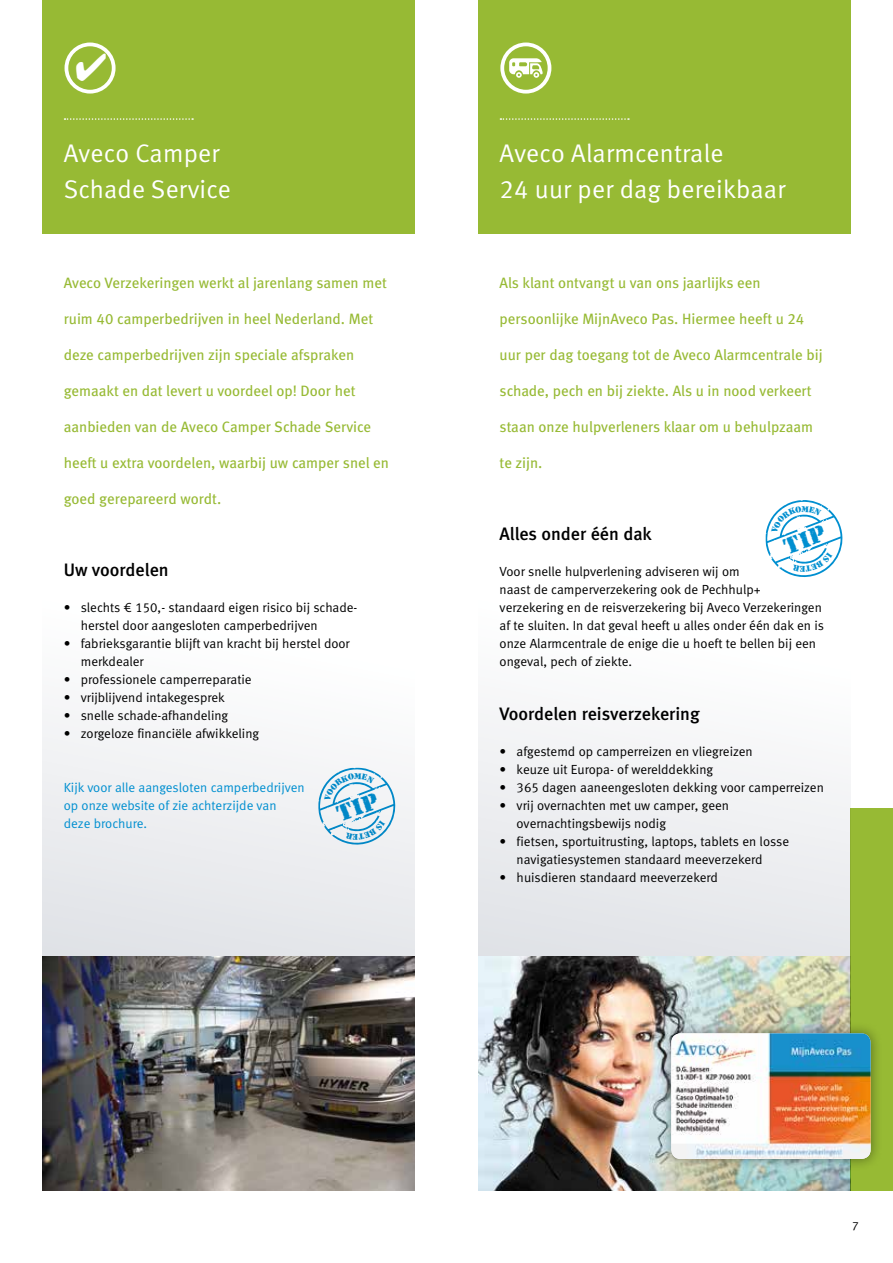
<style>
.page{position:relative;width:893px;height:1263px;background:#fff}
.page>*{position:absolute;margin:0;border:0;box-sizing:border-box;transform-origin:0 0}
.t1{font:25.5px/36px "Meta Normal LF";letter-spacing:.01em;color:#fff}
.t2{font:18px "Meta Medium LF";color:#000}
.t3{font:15px "Meta Book LF";color:#97ba34}
.t4{font:13.2px/18px "Meta Normal LF";color:#000}
.t5{font:13.2px/18px "Meta Normal LF";color:#008fd0}
.t6{font:12px "Meta Normal LF";color:#000}
</style>
<div class="page">
<svg style="left:43px;top:713px;width:372px;height:244px"></svg>
<svg style="left:478px;top:712px;width:372px;height:245px"></svg>
<img style="left:478px;top:957px;width:372px;height:234px">
<div style="left:478px;top:0;width:372px;height:234px;background:#97ba34"></div>
<div style="left:43px;top:0;width:372px;height:234px;background:#97ba34"></div>
<div style="left:850px;top:808px;width:43px;height:383px;background:#97ba34"></div>
<svg style="left:65px;top:118px;width:128px;height:2px"></svg>
<svg style="left:500px;top:118px;width:129px;height:2px"></svg>
<svg style="left:500px;top:43px;width:51px;height:51px"></svg>
<div style="left:660px;top:1022px;width:222px;height:148px;background:#000;opacity:.4"></div>
<img style="left:671px;top:1033px;width:200px;height:126px">
<img style="left:43px;top:957px;width:372px;height:234px">
<svg style="left:65px;top:43px;width:51px;height:51px"></svg>
<svg style="left:765px;top:500px;width:78px;height:77px"></svg>
<svg style="left:318px;top:767px;width:81px;height:80px"></svg>
<h1 class="t1" style="left:64px;top:135px;width:169px">Aveco Camper<br>Schade Service</h1>
<h1 class="t1" style="left:500px;top:135px;width:287px">Aveco Alarmcentrale<br>24 uur per dag bereikbaar</h1>
<p class="t3" style="left:64px;top:274px;width:325px">Aveco Verzekeringen werkt al jarenlang samen met</p>
<p class="t3" style="left:64px;top:310px;width:311px">ruim 40 camperbedrijven in heel Nederland. Met</p>
<p class="t3" style="left:64px;top:346px;width:292px">deze camperbedrijven zijn speciale afspraken</p>
<p class="t3" style="left:64px;top:382px;width:293px">gemaakt en dat levert u voordeel op! Door het</p>
<p class="t3" style="left:64px;top:418px;width:309px">aanbieden van de Aveco Camper Schade Service</p>
<p class="t3" style="left:64px;top:454px;width:327px">heeft u extra voordelen, waarbij uw camper snel en</p>
<p class="t3" style="left:64px;top:490px;width:159px">goed gerepareerd wordt.</p>
<h2 class="t2" style="left:64px;top:559px;width:106px">Uw voordelen</h2>
<p class="t4" style="left:81px;top:598px;width:278px;text-indent:-17px">• slechts € 150,- standaard eigen risico bij schade&shy;herstel door aangesloten camperbedrijven</p>
<p class="t4" style="left:81px;top:634px;width:270px;text-indent:-17px">• fabrieksgarantie blijft van kracht bij herstel door merkdealer</p>
<p class="t4" style="left:64px;top:670px;width:189px">• professionele camperreparatie</p>
<p class="t4" style="left:64px;top:688px;width:163px">• vrijblijvend intakegesprek</p>
<p class="t4" style="left:64px;top:706px;width:166px">• snelle schade-afhandeling</p>
<p class="t4" style="left:64px;top:724px;width:197px">• zorgeloze financiële afwikkeling</p>
<p class="t5" style="left:64px;top:778px;width:242px">Kijk voor alle aangesloten camperbedrijven op onze website of zie achterzijde van deze brochure.</p>
<p class="t3" style="left:500px;top:274px;width:262px">Als klant ontvangt u van ons jaarlijks een</p>
<p class="t3" style="left:500px;top:310px;width:306px">persoonlijke MijnAveco Pas. Hiermee heeft u 24</p>
<p class="t3" style="left:500px;top:346px;width:325px">uur per dag toegang tot de Aveco Alarmcentrale bij</p>
<p class="t3" style="left:500px;top:382px;width:314px">schade, pech en bij ziekte. Als u in nood verkeert</p>
<p class="t3" style="left:500px;top:418px;width:315px">staan onze hulpverleners klaar om u behulpzaam</p>
<p class="t3" style="left:500px;top:454px;width:44px">te zijn.</p>
<h2 class="t2" style="left:500px;top:523px;width:154px">Alles onder één dak</h2>
<p class="t4" style="left:500px;top:562px;width:326px">Voor snelle hulpverlening adviseren wij om<br>naast de camperverzekering ook de Pechhulp+ verzekering en de reisverzekering bij Aveco Verzekeringen af te sluiten. In dat geval heeft u alles onder één dak en is onze Alarmcentrale de enige die u hoeft te bellen bij een ongeval, pech of ziekte.</p>
<h2 class="t2" style="left:500px;top:703px;width:202px">Voordelen reisverzekering</h2>
<p class="t4" style="left:500px;top:742px;width:255px">• afgestemd op camperreizen en vliegreizen</p>
<p class="t4" style="left:500px;top:760px;width:215px">• keuze uit Europa- of werelddekking</p>
<p class="t4" style="left:500px;top:778px;width:326px">• 365 dagen aaneengesloten dekking voor camperreizen</p>
<p class="t4" style="left:517px;top:796px;width:214px;text-indent:-17px">• vrij overnachten met uw camper, geen overnachtingsbewijs nodig</p>
<p class="t4" style="left:517px;top:832px;width:274px;text-indent:-17px">• fietsen, sportuitrusting, laptops, tablets en losse navigatiesystemen standaard meeverzekerd</p>
<p class="t4" style="left:500px;top:868px;width:220px">• huisdieren standaard meeverzekerd</p>
<p class="t6" style="left:852px;top:1219px;width:8px">7</p>
</div>
